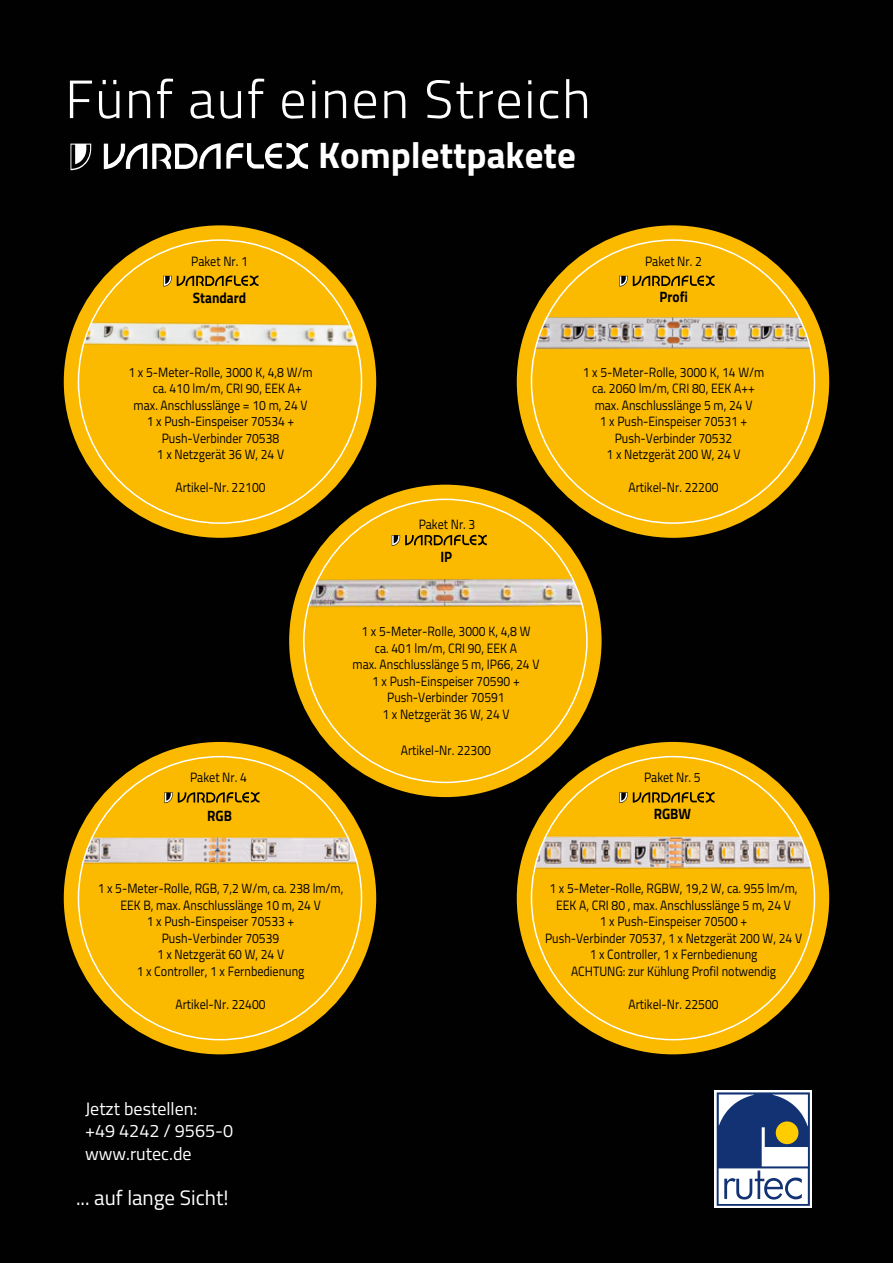
<style>
.page{position:relative;width:893px;height:1263px;background:#010101}
.page>*{position:absolute;margin:0;border:0;box-sizing:border-box;transform-origin:0 0}
.t1{font:300 54px "Titillium";letter-spacing:.03em;color:#fff}
.t2{font:700 36.9px "Titillium";color:#fff}
.t3{font:20.85px "Titillium";color:#fff}
.t4{font:18px/22.5px "Titillium";color:#fff}
.t5{font:700 15px "Titillium";color:#000;scale:.9 1}
.t6{font:13.5px/16.5px "Titillium";color:#000;text-align:center;scale:.9 1}
</style>
<div class="page">
<svg style="left:714px;top:1090px;width:98px;height:118px"></svg>
<svg style="left:717px;top:1092px;width:93px;height:114px;background:#7b8ba8"></svg>
<svg style="left:104px;top:143px;width:204px;height:26px"></svg>
<svg style="left:70px;top:144px;width:21px;height:26px"></svg>
<div style="left:64px;top:225px;width:312px;height:313px;background:#fbba00;border-radius:50%"></div>
<div style="left:517px;top:225px;width:312px;height:313px;background:#fbba00;border-radius:50%"></div>
<img style="left:82px;top:317px;width:277px;height:36px">
<img style="left:533px;top:305px;width:280px;height:54px">
<svg style="left:163px;top:275px;width:95px;height:11px"></svg>
<svg style="left:619px;top:275px;width:95px;height:11px"></svg>
<div style="left:64px;top:742px;width:312px;height:312px;background:#fbba00;border-radius:50%"></div>
<div style="left:517px;top:742px;width:312px;height:312px;background:#fbba00;border-radius:50%"></div>
<img style="left:81px;top:825px;width:278px;height:48px">
<img style="left:533px;top:828px;width:280px;height:47px">
<svg style="left:164px;top:792px;width:95px;height:11px"></svg>
<svg style="left:619px;top:792px;width:95px;height:11px"></svg>
<div style="left:289px;top:485px;width:313px;height:312px;background:#fbba00;border-radius:50%"></div>
<img style="left:307px;top:578px;width:277px;height:37px">
<svg style="left:392px;top:535px;width:95px;height:11px"></svg>
<h1 class="t1" style="left:65px;top:60px;width:527px">Fünf auf einen Streich</h1>
<h2 class="t2" style="left:318px;top:127px;width:259px">Komplettpakete</h2>
<p class="t6" style="left:191px;top:253px;width:65px">Paket Nr. 1</p>
<p class="t6" style="left:645px;top:253px;width:65px">Paket Nr. 2</p>
<p class="t5" style="left:193px;top:286px;width:61px">Standard</p>
<p class="t5" style="left:660px;top:286px;width:33px">Profi</p>
<p class="t6" style="left:128px;top:363px;width:206px">1 x 5-Meter-Rolle, 3000 K, 4,8 W/m</p>
<p class="t6" style="left:153px;top:380px;width:167px">ca. 410 lm/m, CRI 90, EEK A+</p>
<p class="t6" style="left:134px;top:396px;width:195px">max. Anschlusslänge = 10 m, 24 V</p>
<p class="t6" style="left:147px;top:413px;width:166px">1 x Push-Einspeiser 70534 +</p>
<p class="t6" style="left:162px;top:429px;width:132px">Push-Verbinder 70538</p>
<p class="t6" style="left:157px;top:446px;width:143px">1 x Netzgerät 36 W, 24 V</p>
<p class="t6" style="left:175px;top:479px;width:102px">Artikel-Nr. 22100</p>
<p class="t6" style="left:419px;top:515px;width:65px">Paket Nr. 3</p>
<p class="t5" style="left:440px;top:545px;width:15px">IP</p>
<p class="t6" style="left:352px;top:622px;width:209px">1 x 5-Meter-Rolle, 3000 K, 4,8 W<br>ca. 401 lm/m, CRI 90, EEK A<br>max. Anschlusslänge 5 m, IP66, 24 V<br>1 x Push-Einspeiser 70590 +<br>Push-Verbinder 70591<br>1 x Netzgerät 36 W, 24 V</p>
<p class="t6" style="left:401px;top:741px;width:102px">Artikel-Nr. 22300</p>
<p class="t6" style="left:583px;top:363px;width:203px">1 x 5-Meter-Rolle, 3000 K, 14 W/m ca. 2060 lm/m, CRI 80, EEK A++ max. Anschlusslänge 5 m, 24 V<br>1 x Push-Einspeiser 70531 +<br>Push-Verbinder 70532<br>1 x Netzgerät 200 W, 24 V</p>
<p class="t6" style="left:628px;top:479px;width:102px">Artikel-Nr. 22200</p>
<p class="t6" style="left:190px;top:768px;width:65px">Paket Nr. 4</p>
<p class="t6" style="left:644px;top:768px;width:65px">Paket Nr. 5</p>
<p class="t5" style="left:207px;top:804px;width:29px">RGB</p>
<p class="t5" style="left:654px;top:802px;width:43px">RGBW</p>
<p class="t6" style="left:98px;top:880px;width:275px">1 x 5-Meter-Rolle, RGB, 7,2 W/m, ca. 238 lm/m,<br>EEK B, max. Anschlusslänge 10 m, 24 V<br>1 x Push-Einspeiser 70533 +<br>Push-Verbinder 70539<br>1 x Netzgerät 60 W, 24 V<br>1 x Controller, 1 x Fernbedienung</p>
<p class="t6" style="left:175px;top:995px;width:102px">Artikel-Nr. 22400</p>
<h3 class="t4" style="left:85px;top:1096px;width:150px">Jetzt bestellen:<br>+49 4242 / 9565-0 www.rutec.de</h3>
<h3 class="t3" style="left:76px;top:1182px;width:154px">... auf lange Sicht!</h3>
<p class="t6" style="left:545px;top:880px;width:287px">1 x 5-Meter-Rolle, RGBW, 19,2 W, ca. 955 lm/m, EEK A, CRI 80 , max. Anschlusslänge 5 m, 24 V<br>1 x Push-Einspeiser 70500 +<br>Push-Verbinder 70537, 1 x Netzgerät 200 W, 24 V 1 x Controller, 1 x Fernbedienung<br>ACHTUNG: zur Kühlung Profil notwendig</p>
<p class="t6" style="left:628px;top:995px;width:102px">Artikel-Nr. 22500</p>
</div>
